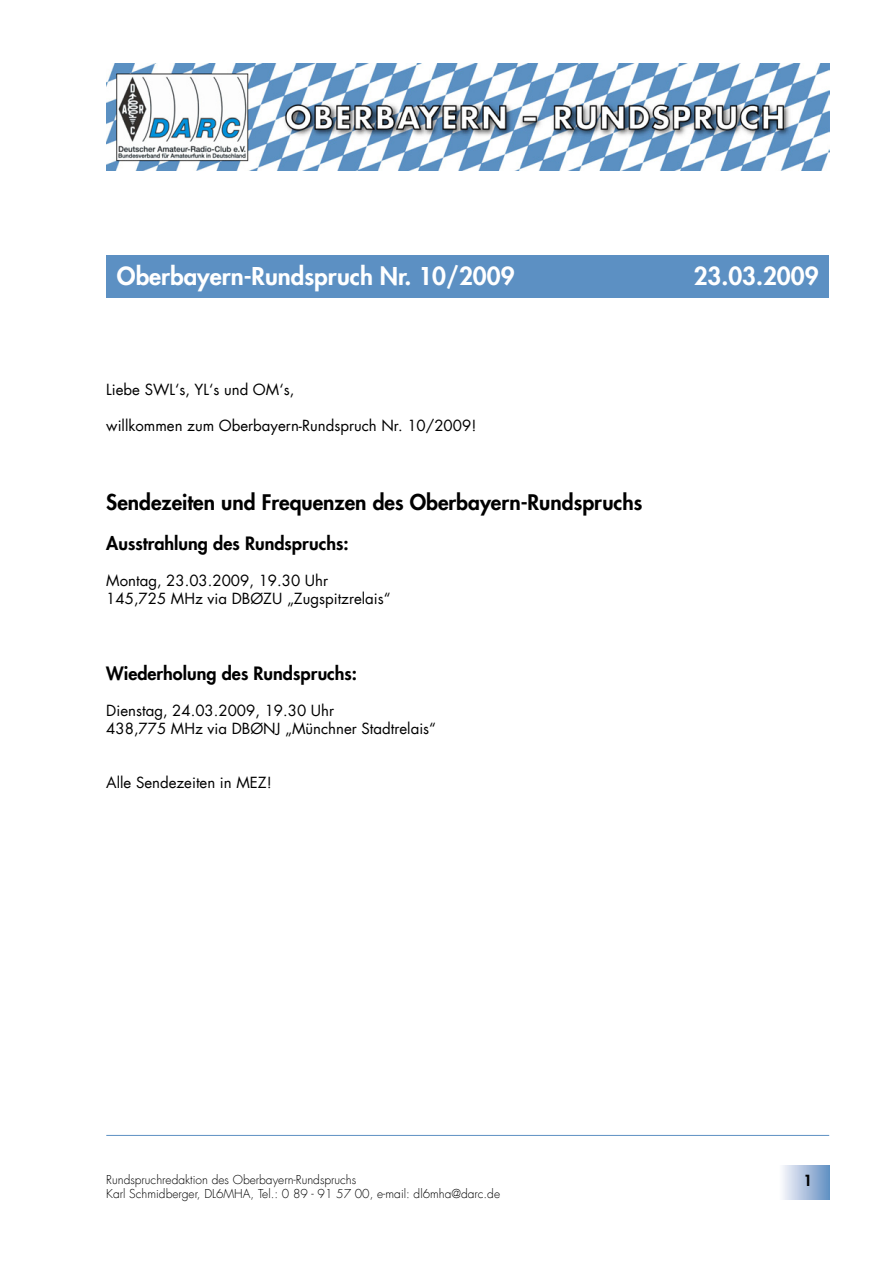
<style>
.page{position:relative;width:893px;height:1263px;background:#fff}
.page>*{position:absolute;margin:0;border:0;box-sizing:border-box;transform-origin:0 0}
.t1{font:800 24px "Futura LT";color:#fff}
.t2{font:800 21px "Futura LT";color:#000}
.t3{font:800 18px "Futura LT";color:#000}
.t4{font:15px/18px "Futura LT";color:#000}
.t5{font:800 15px "Futura LT";color:#000}
.t6{font:300 12px/13.5px "Futura LT";color:#000}
</style>
<div class="page">
<hr style="left:106px;top:1135px;width:723px;height:1px;background:#5c90c3">
<div style="left:106px;top:255px;width:723px;height:43px;background:#5c90c3"></div>
<div style="left:778px;top:1165px;width:51px;height:34px;background:linear-gradient(to right,#fffeff,#6590c3)"></div>
<img style="left:106px;top:64px;width:723px;height:106px">
<h1 class="t1" style="left:117px;top:260px;width:399px">Oberbayern-Rundspruch Nr. 10/2009</h1>
<h1 class="t1" style="left:694px;top:260px;width:126px">23.03.2009</h1>
<p class="t4" style="left:106px;top:381px;width:189px">Liebe SWL‘s, YL‘s und OM‘s,</p>
<p class="t4" style="left:106px;top:417px;width:372px">willkommen zum Oberbayern-Rundspruch Nr. 10/2009!</p>
<h2 class="t2" style="left:106px;top:488px;width:538px">Sendezeiten und Frequenzen des Oberbayern-Rundspruchs</h2>
<p class="t3" style="left:106px;top:531px;width:244px">Ausstrahlung des Rundspruchs:</p>
<p class="t4" style="left:106px;top:572px;width:286px">Montag, 23.03.2009, 19.30 Uhr<br>145,725 MHz via DBØZU „Zugspitzrelais“</p>
<p class="t3" style="left:106px;top:661px;width:252px">Wiederholung des Rundspruchs:</p>
<p class="t4" style="left:106px;top:701px;width:331px">Dienstag, 24.03.2009, 19.30 Uhr<br>438,775 MHz via DBØNJ „Münchner Stadtrelais“</p>
<p class="t4" style="left:106px;top:773px;width:167px">Alle Sendezeiten in MEZ!</p>
<p class="t6" style="left:106px;top:1174px;width:395px">Rundspruchredaktion des Oberbayern-Rundspruchs<br>Karl Schmidberger, DL6MHA, Tel.: 0 89 - 91 57 00, e-mail: dl6mha@darc.de</p>
<p class="t5" style="left:803px;top:1171px;width:10px">1</p>
</div>
